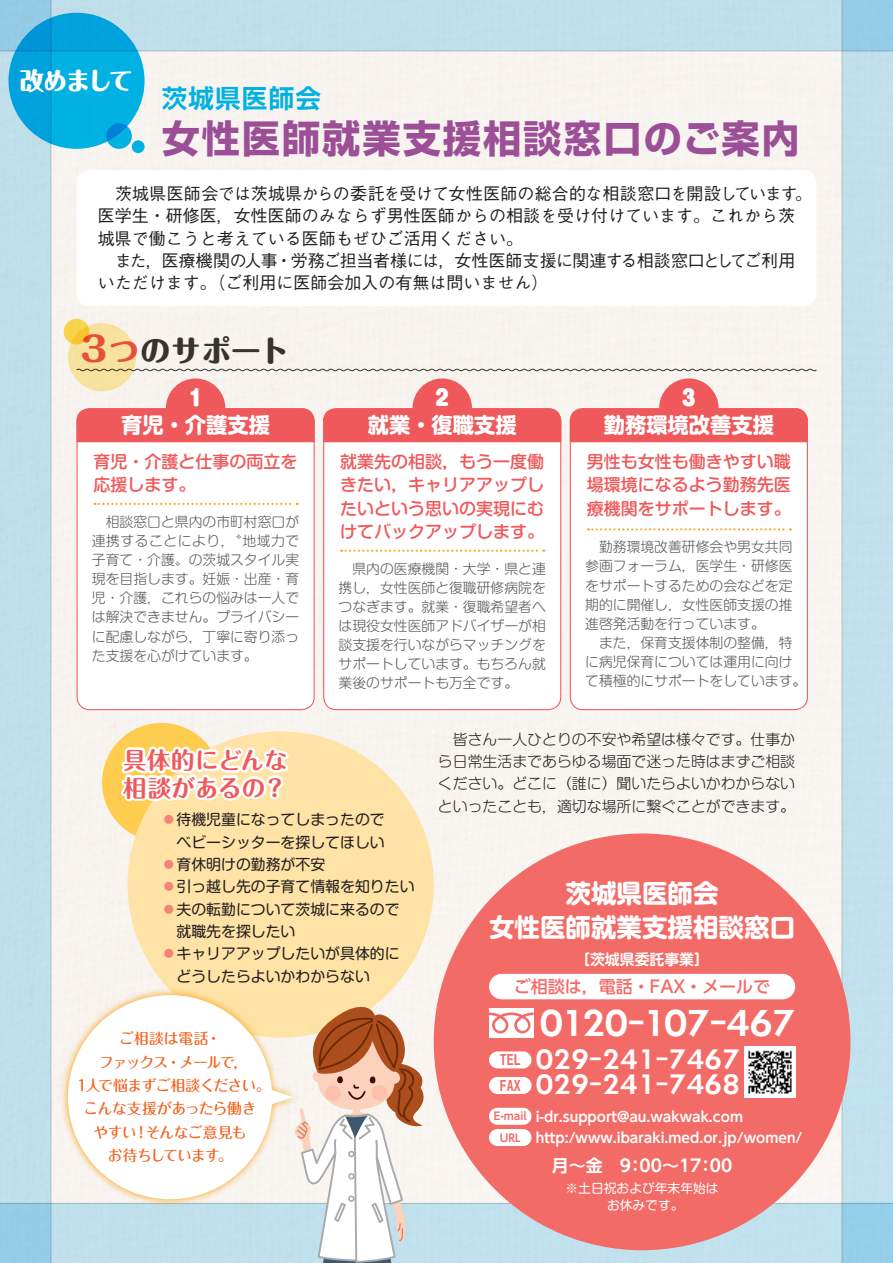
<style>
.page{position:relative;width:893px;height:1263px;background:#fff}
.page>*{position:absolute;margin:0;border:0;box-sizing:border-box;transform-origin:0 0}
.t1{font:700 38.25px "Shin Go Pr 6";letter-spacing:.05em;color:#a153a1}
.t2{font:34.05px "MO Suuji HA A Dn";letter-spacing:-.02em;color:#fff}
.t3{font:800 29.7px "Maru Fo Pro";letter-spacing:.02em;color:#3b3532}
.t4{font:25.5px/25.5px "MO Suuji HA A Dn";letter-spacing:.015em;color:#fff;text-align:right}
.t5{font:700 25.5px/34px "Shin M Go Pr 6";color:#fff;text-align:center}
.t6{font:700 25.5px "Shin Go Pr 6 De";letter-spacing:.05em;color:#00baf1}
.t7{font:800 24.45px "Maru Fo Pro";letter-spacing:-.085em;color:#fff}
.t8{font:700 23.4px/27.6px "Maru Fo Pro";letter-spacing:.005em;color:#f0595b}
.t9{font:700 21.3px "Shin M Go Pr 6";color:#fff}
.t10{font:900 21.3px "Shin M Go Pr 6";color:#fff}
.t11{font:500 16.95px/22.4px "Gothic BBB Pr 6";color:#231f20}
.t12{font:500 16.95px/23.4px "Shin M Go Pr 6";color:#f0595b;text-align:justify}
.t13{font:500 16.95px "UD Shin Go Pr 6";color:#f26b66}
.t14{font:700 16.95px "UD Shin Go Pr 6 De";color:#fff}
.t15{font:14.85px/22.4px "Shin M Go Pr 6";color:#231f20}
.t16{font:300 14.85px/22.4px "Shin M Go Pr 6";color:#231f20;text-align:justify}
.t17{font:500 14.85px/23.4px "Maru Fo Pro";letter-spacing:-.05em;color:#f36421;text-align:center}
.t18{font:700 14.85px "Shin M Go Pr 6 De";color:#fff}
.t19{font:300 13.8px/19.2px "Shin M Go Pr 6";color:#57585a;text-align:justify}
.t20{font:700 13.8px/21.3px "UD Shin Go Pr 6 De";color:#fff}
.t21{font:700 13.8px "UD Shin Go Pr 6 De";color:#f26b66}
.t22{font:12.75px/17px "Shin M Go Pr 6";color:#fff;text-align:center}
.t23{font:700 10.65px/21.3px "UD Shin Go Pr 6 De";color:#f26b66;text-align:center}
.s1{font-size:34.05px;color:#f0595b}
.s2{color:#f0595b}
.s3{color:#f48479}
.s4{font-family:"UD Shin Go Pr 6 De";font-weight:700}
.s5{font-family:"UD Shin Go Pr 6 De";font-weight:700;font-size:13.8px;color:#f26b66}
</style>
<div class="page">
<div style="left:51px;top:51px;width:791px;height:1152px;background:#f8f4f0"></div>
<div style="left:0;top:0;width:51px;height:1263px;background:#bfdfea"></div>
<div style="left:842px;top:0;width:51px;height:1263px;background:#c1e0ec"></div>
<svg style="left:0;top:0;width:893px;height:51px;background:#badce9"></svg>
<svg style="left:0;top:1203px;width:893px;height:60px;background:#b8dcea"></svg>
<div style="left:102px;top:723px;width:119px;height:119px;background:#fecc4e;border-radius:50%"></div>
<div style="left:77px;top:170px;width:739px;height:136px;background:#fff;border-radius:13px"></div>
<div style="left:166px;top:378px;width:59px;height:60px;background:#f0595b;border-radius:50%"></div>
<div style="left:412px;top:378px;width:60px;height:60px;background:#f0595b;border-radius:50%"></div>
<div style="left:659px;top:378px;width:60px;height:60px;background:#f0595b;border-radius:50%"></div>
<div style="left:77px;top:409px;width:237px;height:301px;background:#fff;border-radius:13px"></div>
<div style="left:324px;top:409px;width:237px;height:301px;background:#fff;border-radius:13px"></div>
<div style="left:323px;top:408px;width:238px;height:302px;border:1px solid #f0595b;border-radius:13px"></div>
<div style="left:570px;top:409px;width:237px;height:301px;background:#fff;border-radius:13px"></div>
<div style="left:570px;top:408px;width:238px;height:302px;border:1px solid #f0595b;border-radius:13px"></div>
<div style="left:128px;top:731px;width:306px;height:306px;background:#ffe2a5;border-radius:50%"></div>
<div style="left:434px;top:833px;width:416px;height:417px;background:#f26b66;border-radius:50%"></div>
<svg style="left:95px;top:503px;width:203px;height:2px"></svg>
<svg style="left:341px;top:550px;width:203px;height:2px"></svg>
<svg style="left:588px;top:528px;width:203px;height:2px"></svg>
<div style="left:77px;top:408px;width:238px;height:34px;background:#f0595b"></div>
<div style="left:323px;top:408px;width:238px;height:34px;background:#f0595b"></div>
<div style="left:570px;top:408px;width:238px;height:34px;background:#f0595b"></div>
<svg style="left:133px;top:368px;width:684px;height:4px"></svg>
<svg style="left:118px;top:709px;width:173px;height:118px"></svg>
<div style="left:68px;top:323px;width:68px;height:68px;background:#f7e29e;border-radius:50%"></div>
<svg style="left:64px;top:319px;width:25px;height:25px"></svg>
<div style="left:489px;top:1008px;width:45px;height:29px;background:#fff"></div>
<svg style="left:489px;top:1012px;width:45px;height:21px"></svg>
<div style="left:489px;top:974px;width:306px;height:25px;background:#fff;border-radius:13px"></div>
<div style="left:489px;top:1051px;width:42px;height:17px;background:#fff;border-radius:9px"></div>
<img style="left:744px;top:1046px;width:51px;height:51px">
<div style="left:489px;top:1077px;width:42px;height:17px;background:#fff;border-radius:9px"></div>
<div style="left:489px;top:1108px;width:42px;height:17px;background:#fff;border-radius:9px"></div>
<div style="left:489px;top:1129px;width:42px;height:17px;background:#fff;border-radius:9px"></div>
<svg style="left:60px;top:987px;width:208px;height:220px;fill:#f8f0eb"></svg>
<div style="left:68px;top:995px;width:204px;height:204px;background:#fff;border-radius:50%"></div>
<svg style="left:268px;top:1002px;width:160px;height:261px"></svg>
<svg style="left:9px;top:13px;width:136px;height:136px;background:#01a9de"></svg>
<svg style="left:106px;top:123px;width:26px;height:26px"></svg>
<svg style="left:132px;top:140px;width:13px;height:13px"></svg>
<h3 class="t7" style="left:20px;top:61px;width:115px">改めまして</h3>
<h3 class="t6" style="left:162px;top:77px;width:161px">茨城県医師会</h3>
<h1 class="t1" style="left:162px;top:108px;width:640px">女性医師就業支援相談窓口のご案内</h1>
<p class="t11" style="left:98px;top:181px;width:716px">　茨城県医師会では茨城県からの委託を受けて女性医師の総合的な相談窓口を開設しています。医学生・研修医，女性医師のみならず男性医師からの相談を受け付けています。これから茨城県で働こうと考えている医師もぜひご活用ください。<br>　また，医療機関の人事・労務ご担当者様には，女性医師支援に関連する相談窓口としてご利用いただけます。（ご利用に医師会加入の有無は問いません）</p>
<h3 class="t3" style="left:77px;top:327px;width:214px"><span class="s1">３</span><span class="s2">つ</span>のサポート</h3>
<h3 class="t10" style="left:185px;top:386px;width:23px">１</h3>
<h3 class="t10" style="left:432px;top:386px;width:23px">２</h3>
<h3 class="t10" style="left:678px;top:386px;width:23px">３</h3>
<h3 class="t9" style="left:121px;top:407px;width:150px">育児・介護支援</h3>
<h3 class="t9" style="left:368px;top:407px;width:150px">就業・復職支援</h3>
<h3 class="t9" style="left:604px;top:407px;width:172px">勤務環境改善支援</h3>
<p class="t12" style="left:94px;top:449px;width:206px">育児・介護と仕事の両立を応援します。</p>
<p class="t12" style="left:340px;top:449px;width:206px">就業先の相談，もう一度働きたい，キャリアアップしたいという思いの実現にむけてバックアップします。</p>
<p class="t12" style="left:587px;top:449px;width:206px">男性も女性も働きやすい職場環境になるよう勤務先医療機関をサポートします。</p>
<p class="t19" style="left:92px;top:511px;width:209px">　相談窓口と県内の市町村窓口が連携することにより，〝地域力で子育て・介護〟の茨城スタイル実現を目指します。妊娠・出産・育児・介護，これらの悩みは一人では解決できません。プライバシーに配慮しながら，丁寧に寄り添った支援を心がけています。</p>
<p class="t19" style="left:585px;top:537px;width:223px;text-align:left">　勤務環境改善研修会や男女共同参画フォーラム，医学生・研修医をサポートするための会などを定期的に開催し，女性医師支援の推進啓発活動を行っています。<br>　また，保育支援体制の整備，特に病児保育については運用に向けて積極的にサポートをしています。</p>
<p class="t19" style="left:339px;top:558px;width:209px">　県内の医療機関・大学・県と連携し，女性医師と復職研修病院をつなぎます。就業・復職希望者へは現役女性医師アドバイザーが相談支援を行いながらマッチングをサポートしています。もちろん就業後のサポートも万全です。</p>
<h3 class="t8" style="left:123px;top:744px;width:166px">具体的にどんな相談があるの？</h3>
<p class="t15" style="left:162px;top:808px;width:254px"><span class="s3">⃝</span>待機児童になってしまったので<br>　ベビーシッターを探してほしい<br><span class="s3">⃝</span>育休明けの勤務が不安<br><span class="s3">⃝</span>引っ越し先の子育て情報を知りたい<span class="s3">⃝</span>夫の転勤について茨城に来るので　就職先を探したい<br><span class="s3">⃝</span>キャリアアップしたいが具体的に　どうしたらよいかわからない</p>
<p class="t17" style="left:77px;top:1025px;width:195px">ご相談は電話・<br>ファックス・メールで，<br>1人で悩まずご相談ください。こんな支援があったら働き<br>やすい！そんなご意見も<br>お待ちしています。</p>
<p class="t16" style="left:438px;top:727px;width:359px">　皆さん一人ひとりの不安や希望は様々です。仕事から日常生活まであらゆる場面で迷った時はまずご相談ください。どこに（誰に）聞いたらよいかわからないといったことも，適切な場所に繋ぐことができます。</p>
<h3 class="t5" style="left:489px;top:874px;width:308px">茨城県医師会<br>女性医師就業支援相談窓口</h3>
<p class="t18" style="left:575px;top:947px;width:135px">［茨城県委託事業］</p>
<p class="t13" style="left:514px;top:973px;width:258px">ご相談は，電話・FAX・メールで</p>
<h2 class="t2" style="left:540px;top:1009px;width:257px">0120<span class="s4">-</span>107<span class="s4">-</span>467</h2>
<h3 class="t4" style="left:500px;top:1047px;width:242px">029<span class="s4">-</span>241<span class="s4">-</span>7467<br><span class="s5">FAX</span> 029<span class="s4">-</span>241<span class="s4">-</span>7468</h3>
<p class="t23" style="left:494px;top:1105px;width:34px">E-mail<br>URL</p>
<p class="t20" style="left:536px;top:1105px;width:268px">i-dr.support@au.wakwak.com http:/www.ibaraki.med.or.jp/women/</p>
<p class="t14" style="left:552px;top:1151px;width:182px">月～金　9：00～17：00</p>
<p class="t22" style="left:566px;top:1179px;width:155px">※土日祝および年末年始はお休みです。</p>
<p class="t21" style="left:500px;top:1049px;width:22px">TEL</p>
</div>
